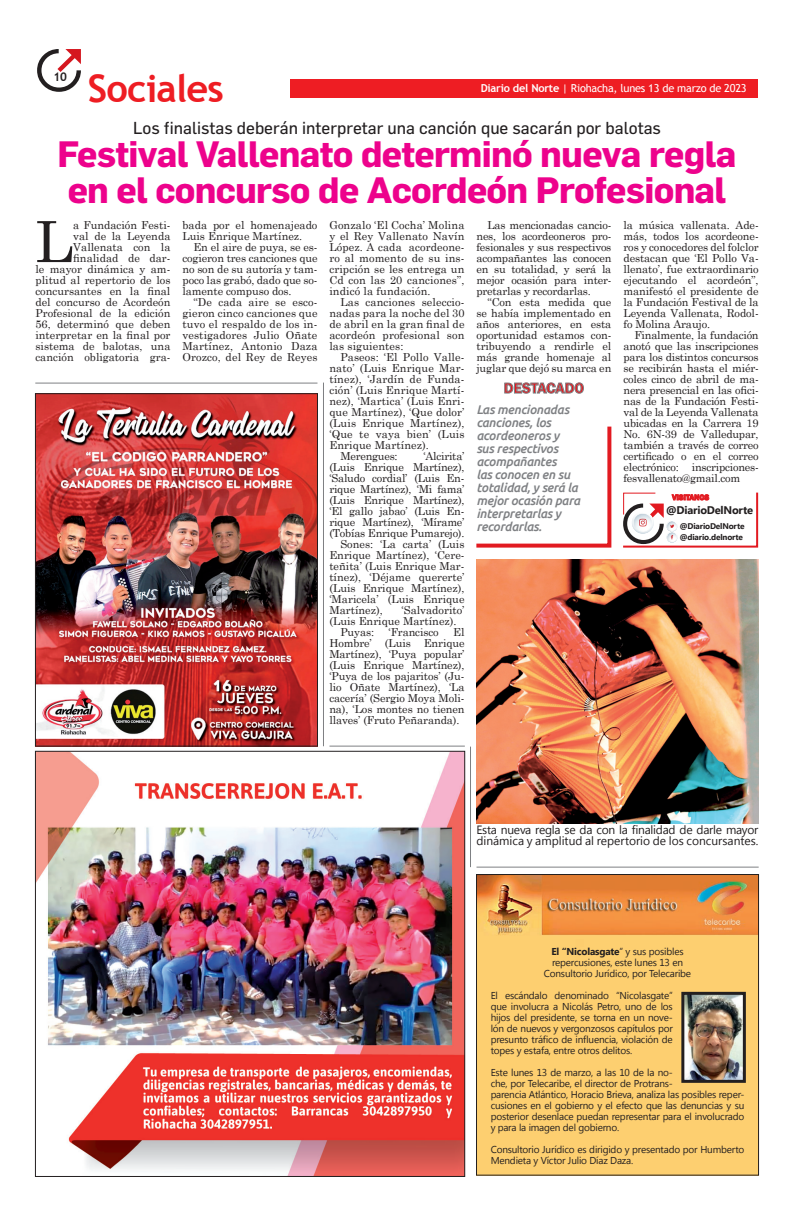
<style>
.page{position:relative;width:794px;height:1219px;background:#fff}
.page>*{position:absolute;margin:0;border:0;box-sizing:border-box;transform-origin:0 0}
.Texto_sin_sangrias{font:56.7px "Century Schoolbook";color:#231f20}
.Texto_capitular{font:700 38px "Trebuchet MS";letter-spacing:-.02em;color:#ee1d23}
.Título_medio_34pt{font:700 36px/36px "Flama";letter-spacing:-.02em;color:#ed028c}
.Antetitulo{font:17px "Flama";color:#231f20}
.Destacado_Segoe_Bold{font:600 15px "Franklin Gothic";color:#e21a21}
.Destacado{font:italic 500 12.6px/13px "Ubuntu";letter-spacing:-.02em;color:#7e8083}
.Pié_de_foto{font:12px/11px "Segoe UI";color:#231f20}
.Texto_capitular-2{font:700 12px "Trebuchet MS";color:#231f20}
.Texto{font:700 11.1px "Segoe UI";letter-spacing:-.02em;color:#231f20}
.Texto-2{font:11px/11px "Century Schoolbook";letter-spacing:-.01em;color:#231f20;text-align:justify}
.Texto_sin_sangrias-2{font:11px/11px "Century Schoolbook";color:#231f20;text-align:right}
.Texto-3{font:11px "Trebuchet MS";letter-spacing:-.02em;color:#fff}
.Pié_de_foto-2{font:10px/11px "Segoe UI";letter-spacing:-.02em;color:#231f20}
.Texto-4{font:700 8.2px "Segoe UI";letter-spacing:-.02em;color:#231f20}
.Destacado_Segoe_Bold-2{font:600 8px "Franklin Gothic";color:#e21a21}
.s1{font-weight:700}
</style>
<div class="page">
<div style="left:290px;top:79px;width:468px;height:18px;background:#ee1d23"></div>
<svg style="left:37px;top:49px;width:44px;height:43px"></svg>
<img style="left:476px;top:559px;width:282px;height:264px">
<img style="left:37px;top:753px;width:426px;height:422px">
<img style="left:476px;top:876px;width:282px;height:300px">
<div style="left:476px;top:874px;width:282px;height:301px;border:1px solid #231f20"></div>
<img style="left:37px;top:396px;width:278px;height:348px">
<div style="left:35px;top:394px;width:282px;height:352px;border:1px solid #231f20"></div>
<hr style="left:35px;top:383px;width:282px;height:1px;background:#7e8083">
<hr style="left:323px;top:383px;width:1px;height:363px;background:#7e8083">
<hr style="left:329px;top:746px;width:136px;height:1px;background:#7e8083">
<hr style="left:470px;top:747px;width:1px;height:120px;background:#7e8083">
<hr style="left:476px;top:867px;width:282px;height:1px;background:#7e8083">
<svg style="left:476px;top:426px;width:136px;height:122px"></svg>
<svg style="left:504px;top:382px;width:80px;height:12px"></svg>
<svg style="left:623px;top:492px;width:136px;height:56px"></svg>
<img style="left:685px;top:996px;width:57px;height:83px">
<div style="left:681px;top:992px;width:65px;height:91px;border:3px solid #231f20"></div>
<p class="Texto_capitular-2" style="left:54px;top:69px;width:15px">10</p>
<p class="Texto_capitular" style="left:88px;top:65px;width:138px">Sociales</p>
<p class="Texto-3" style="left:481px;top:81px;width:267px"><span class="s1">Diario del Norte</span> | Riohacha, lunes 13 de marzo de 2023</p>
<p class="Antetitulo" style="left:133px;top:118px;width:529px">Los finalistas deberán interpretar una canción que sacarán por balotas</p>
<p class="Título_medio_34pt" style="left:58px;top:135px;width:680px">Festival Vallenato determinó nueva regla en el concurso de Acordeón Profesional</p>
<p class="Texto_sin_sangrias" style="left:35px;top:194px;width:39px">L</p>
<p class="Texto_sin_sangrias-2" style="left:35px;top:219px;width:136px">a Fundación Festi-<br>val de la Leyenda<br>Vallenata con la finalidad de dar-<br>le mayor dinámica y am&shy;plitud al repertorio de los concursantes en la final del concurso de Acordeón<br>Profesional de la edición<br>56, determinó que deben interpretar en la final por sistema de balotas, una canción obligatoria gra-</p>
<p class="Texto_sin_sangrias-2" style="left:182px;top:219px;width:136px;text-align:left">bada por el homenajeado<br>Luis Enrique Martínez.</p>
<p class="Texto-2" style="left:182px;top:241px;width:136px;text-indent:11px">En el aire de puya, se es&shy;cogieron tres canciones que no son de su autoría y tam&shy;poco las grabó, dado que so&shy;lamente compuso dos.</p>
<p class="Texto-2" style="left:182px;top:296px;width:136px;text-indent:11px">“De cada aire se esco&shy;gieron cinco canciones que tuvo el respaldo de los in&shy;vestigadores Julio Oñate Martínez, Antonio Daza Orozco, del Rey de Reyes</p>
<p class="Texto-2" style="left:329px;top:219px;width:137px">Gonzalo ‘El Cocha’ Molina y el Rey Vallenato Navín López. A cada acordeone&shy;ro al momento de su ins&shy;cripción se les entrega un Cd con las 20 canciones”, indicó la fundación.</p>
<p class="Texto-2" style="left:329px;top:296px;width:137px;text-indent:11px">Las canciones seleccio&shy;nadas para la noche del 30 de abril en la gran final de acordeón profesional son las siguientes:</p>
<p class="Texto-2" style="left:329px;top:351px;width:137px;text-indent:11px">Paseos: ‘El Pollo Valle&shy;nato’ (Luis Enrique Mar&shy;tínez), ‘Jardín de Funda&shy;ción’ (Luis Enrique Martí&shy;nez), ‘Martica’ (Luis Enri&shy;que Martínez), ‘Que dolor’ (Luis Enrique Martínez), ‘Que te vaya bien’ (Luis Enrique Martínez).</p>
<p class="Texto-2" style="left:340px;top:450px;width:59px">Merengues:</p>
<p class="Texto-2" style="left:329px;top:450px;width:137px;text-indent:94px">‘Alcirita’ (Luis Enrique Martínez), ‘Saludo cordial’ (Luis En&shy;rique Martínez), ‘Mi fama’ (Luis Enrique Martínez), ‘El gallo jabao’ (Luis En&shy;rique Martínez), ‘Mírame’ (Tobías Enrique Pumarejo).</p>
<p class="Texto-2" style="left:329px;top:538px;width:137px;text-indent:11px">Sones: ‘La carta’ (Luis Enrique Martínez), ‘Cere&shy;teñita’ (Luis Enrique Mar&shy;tínez), ‘Déjame quererte’ (Luis Enrique Martínez), ‘Maricela’ (Luis Enrique Martínez),</p>
<p class="Texto-2" style="left:329px;top:604px;width:137px;text-indent:72px">‘Salvadorito’ (Luis Enrique Martínez).</p>
<p class="Texto-2" style="left:340px;top:626px;width:35px">Puyas:</p>
<p class="Texto-2" style="left:388px;top:626px;width:52px">‘Francisco</p>
<p class="Texto-2" style="left:329px;top:626px;width:137px;text-indent:124px">El Hombre’ (Luis Enrique Martínez), ‘Puya popular’ (Luis Enrique Martínez), ‘Puya de los pajaritos’ (Ju&shy;lio Oñate Martínez), ‘La cacería’ (Sergio Moya Moli&shy;na), ‘Los montes no tienen llaves’ (Fruto Peñaranda).</p>
<p class="Texto-2" style="left:476px;top:219px;width:136px;text-indent:11px">Las mencionadas cancio&shy;nes, los acordeoneros pro&shy;fesionales y sus respectivos acompañantes las conocen en su totalidad, y será la mejor ocasión para inter&shy;pretarlas y recordarlas.</p>
<p class="Texto-2" style="left:476px;top:296px;width:136px;text-indent:11px">“Con esta medida que se había implementado en años anteriores, en esta oportunidad estamos con&shy;tribuyendo a rendirle el más grande homenaje al juglar que dejó su marca en</p>
<p class="Destacado_Segoe_Bold" style="left:504px;top:379px;width:82px">DESTACADO</p>
<p class="Destacado" style="left:476px;top:403px;width:105px">Las mencionadas canciones, los acordeoneros y sus respectivos acompañantes<br>las conocen en su totalidad, y será la mejor ocasión para interpretarlas y recordarlas.</p>
<p class="Texto-2" style="left:623px;top:219px;width:137px">la música vallenata. Ade&shy;más, todos los acordeone&shy;ros y conocedores del folclor destacan que ‘El Pollo Va&shy;llenato’, fue extraordinario ejecutando el acordeón”, manifestó el presidente de la Fundación Festival de la Leyenda Vallenata, Rodol&shy;fo Molina Araujo.</p>
<p class="Texto-2" style="left:623px;top:329px;width:137px;text-indent:11px">Finalmente, la fundación anotó que las inscripciones para los distintos concursos se recibirán hasta el miér&shy;coles cinco de abril de ma&shy;nera presencial en las ofici&shy;nas de la Fundación Festi&shy;val de la Leyenda Vallenata ubicadas en la Carrera 19<br>No. 6N-39 de Valledupar, también a través de correo certificado o en el correo electrónico: inscripciones&shy;fesvallenato@gmail.com</p>
<p class="Texto" style="left:666px;top:502px;width:88px">@DiarioDelNorte</p>
<p class="Texto-4" style="left:680px;top:520px;width:66px">@DiarioDelNorte</p>
<p class="Texto-4" style="left:680px;top:531px;width:65px">@diario.delnorte</p>
<p class="Destacado_Segoe_Bold-2" style="left:672px;top:492px;width:39px">VISITANOS</p>
<p class="Pié_de_foto" style="left:476px;top:824px;width:283px">Esta nueva regla se da con la finalidad de darle mayor dinámica y amplitud al repertorio de los concursantes.</p>
<p class="Pié_de_foto-2" style="left:544px;top:946px;width:149px;text-align:center"><span class="s1">El “Nicolasgate</span>” y sus posibles repercusiones, este lunes 13 en<br>Consultorio Jurídico, por Telecaribe</p>
<p class="Pié_de_foto-2" style="left:491px;top:990px;width:184px;text-align:justify">El escándalo denominado “Nicolasgate” que involucra a Nicolás Petro, uno de los hijos del presidente, se torna en un nove&shy;lón de nuevos y vergonzosos capítulos por presunto tráfico de influencia, violación de topes y estafa, entre otros delitos.</p>
<p class="Pié_de_foto-2" style="left:491px;top:1067px;width:255px">Este lunes 13 de marzo, a las 10 de la no-<br>che, por Telecaribe, el director de Protrans-<br>parencia Atlántico, Horacio Brieva, analiza las posibles reper&shy;cusiones en el gobierno y el efecto que las denuncias y su posterior desenlace puedan representar para el involucrado y para la imagen del gobierno.</p>
<p class="Pié_de_foto-2" style="left:491px;top:1144px;width:255px">Consultorio Jurídico es dirigido y presentado por Humberto<br>Mendieta y Víctor Julio Díaz Daza.</p>
</div>
